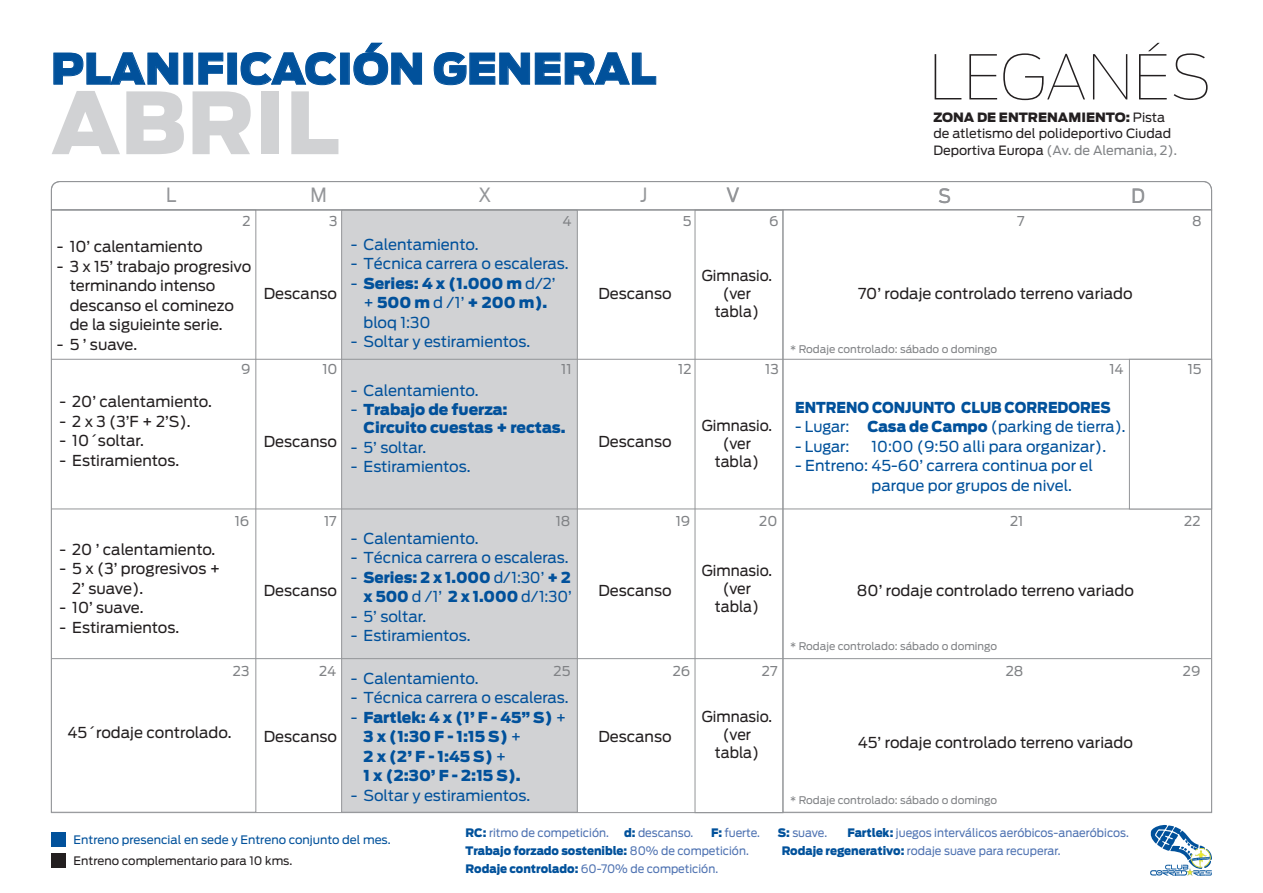
<style>
.page{position:relative;width:1263px;height:893px;background:#fff}
.page>*{position:absolute;margin:0;border:0;box-sizing:border-box;transform-origin:0 0}
.t1{font:900 84.75px "Antenna";color:#d1d2d4}
.t2{font:100 61.2px "Antenna";color:#231f20}
.t3{font:900 42px "Antenna";color:#01519b}
.t4{font:19.5px "Antenna";color:#939598;scale:.9 1}
.t5{font:15px/19.5px "Antenna";color:#231f20}
.t6{font:15px/19.5px "Antenna";color:#01519b}
.t7{font:900 15px/19.5px "Antenna";color:#01519b}
.t8{font:15px/18px "Antenna";color:#231f20;text-align:center;scale:.95 1}
.t9{font:900 15px "Antenna";letter-spacing:.155em;color:#01519b;scale:.9 1}
.t10{font:900 15px "Antenna";color:#01519b;scale:.9 1}
.t11{font:13.5px "Antenna";color:#808285}
.t12{font:12.75px/16.5px "Antenna";color:#231f20}
.t13{font:11.7px "Antenna";color:#4f73b2;scale:.95 1}
.t14{font:11.7px "Antenna";color:#01519b}
.t15{font:900 11.7px "Antenna";color:#01519b;scale:.95 1}
.t16{font:11.7px "Antenna";color:#231f20}
.t17{font:10.5px "Antenna";color:#808285}
.s1{font-weight:900}
.s2{color:#808285}
.s3{font-weight:400}
.s4{font-weight:900;color:#01519b}
.s5{font-weight:400;color:#4f73b2}
</style>
<div class="page">
<svg style="left:1150px;top:825px;width:62px;height:51px"></svg>
<svg style="left:53px;top:52px;width:125px;height:33px"></svg>
<div style="left:184px;top:53px;width:9px;height:31px;border:1px solid #01519b"></div>
<svg style="left:198px;top:52px;width:26px;height:33px"></svg>
<div style="left:228px;top:53px;width:9px;height:31px;border:1px solid #01519b"></div>
<svg style="left:240px;top:52px;width:96px;height:33px"></svg>
<svg style="left:353px;top:42px;width:69px;height:43px"></svg>
<svg style="left:433px;top:52px;width:223px;height:33px"></svg>
<div style="left:51px;top:853px;width:15px;height:15px;background:#231f20"></div>
<div style="left:51px;top:832px;width:15px;height:15px;background:#01519b"></div>
<div style="left:51px;top:210px;width:1161px;height:603px;background:#fff;border:1px solid #939598"></div>
<div style="left:51px;top:210px;width:205px;height:603px;background:#fff;border:1px solid #939598"></div>
<svg style="left:51px;top:181px;width:1161px;height:30px"></svg>
<div style="left:782px;top:210px;width:430px;height:603px;background:#fff;border:1px solid #939598"></div>
<div style="left:341px;top:210px;width:237px;height:603px;background:#d1d2d4;border:1px solid #939598"></div>
<hr style="left:51px;top:359px;width:1160px;height:1px;background:#939598">
<hr style="left:51px;top:509px;width:1160px;height:1px;background:#939598">
<hr style="left:51px;top:658px;width:1160px;height:1px;background:#939598">
<div style="left:695px;top:210px;width:88px;height:603px;border:1px solid #939598"></div>
<div style="left:1129px;top:359px;width:83px;height:150px;background:#fff;border:1px solid #939598"></div>
<h3 class="t3" style="left:51px;top:43px;width:595px">PLANI FICACIÓN general</h3>
<h1 class="t1" style="left:51px;top:70px;width:267px">abril</h1>
<h2 class="t2" style="left:929px;top:43px;width:285px">LEGANÉS</h2>
<p class="t12" style="left:933px;top:109px;width:245px"><span class="s1">Zona de entrenamiento:</span> Pista de atletismo del polideportivo Ciudad<br>Deportiva Europa <span class="s2">(Av. de Alemania, 2).</span></p>
<h3 class="t4" style="left:166px;top:184px;width:13px">L</h3>
<h3 class="t4" style="left:310px;top:184px;width:20px">M</h3>
<h3 class="t4" style="left:479px;top:184px;width:16px">x</h3>
<h3 class="t4" style="left:640px;top:184px;width:10px">J</h3>
<h3 class="t4" style="left:726px;top:184px;width:16px">V</h3>
<h3 class="t4" style="left:938px;top:184px;width:15px">S</h3>
<h3 class="t4" style="left:1131px;top:184px;width:16px">D</h3>
<p class="t11" style="left:242px;top:213px;width:10px">2</p>
<p class="t11" style="left:329px;top:213px;width:10px">3</p>
<p class="t11" style="left:562px;top:213px;width:11px">4</p>
<p class="t11" style="left:683px;top:213px;width:10px">5</p>
<p class="t11" style="left:769px;top:213px;width:11px">6</p>
<p class="t11" style="left:1017px;top:213px;width:9px">7</p>
<p class="t11" style="left:1192px;top:213px;width:11px">8</p>
<p class="t5" style="left:57px;top:237px;width:147px">- 10’ calentamiento</p>
<p class="t5" style="left:70px;top:257px;width:183px;text-indent:-13px">- 3 x 15’ trabajo progresivo terminando intenso descanso el cominezo de la siguieinte serie.</p>
<p class="t5" style="left:57px;top:335px;width:82px">- 5 ’ suave.</p>
<p class="t5" style="left:264px;top:283px;width:75px">Descanso</p>
<p class="t6" style="left:351px;top:234px;width:129px">- Calentamiento.</p>
<p class="t6" style="left:351px;top:254px;width:219px">- Técnica carrera o escaleras.</p>
<p class="t7" style="left:364px;top:273px;width:194px;text-indent:-13px"><span class="s3">-</span> Series: 4 x (1.000 m <span class="s3">d/2’ +</span> 500 m <span class="s3">d /1’</span> + 200 m). <span class="s3">bloq 1:30</span></p>
<p class="t6" style="left:351px;top:332px;width:181px">- Soltar y estiramientos.</p>
<p class="t5" style="left:598px;top:283px;width:75px">Descanso</p>
<p class="t8" style="left:702px;top:266px;width:76px">Gimnasio. (ver tabla)</p>
<p class="t5" style="left:858px;top:283px;width:276px">70’ rodaje controlado terreno variado</p>
<p class="t17" style="left:790px;top:343px;width:208px">* Rodaje controlado: sábado o domingo</p>
<p class="t5" style="left:60px;top:392px;width:154px">- 20’ calentamiento.</p>
<p class="t5" style="left:60px;top:411px;width:133px">- 2 x 3 (3’F + 2’S).</p>
<p class="t5" style="left:60px;top:431px;width:86px">- 10´soltar.</p>
<p class="t5" style="left:60px;top:450px;width:121px">- Estiramientos.</p>
<p class="t5" style="left:60px;top:540px;width:157px">- 20 ’ calentamiento.</p>
<p class="t5" style="left:72px;top:559px;width:150px;text-indent:-13px">- 5 x (3’ progresivos +<br>2’ suave).</p>
<p class="t5" style="left:60px;top:598px;width:86px">- 10’ suave.</p>
<p class="t5" style="left:60px;top:618px;width:121px">- Estiramientos.</p>
<p class="t11" style="left:241px;top:361px;width:11px">9</p>
<p class="t11" style="left:322px;top:361px;width:17px">10</p>
<p class="t11" style="left:561px;top:361px;width:12px">11</p>
<p class="t11" style="left:678px;top:361px;width:15px">12</p>
<p class="t11" style="left:765px;top:361px;width:15px">13</p>
<p class="t11" style="left:1109px;top:361px;width:16px">14</p>
<p class="t11" style="left:1188px;top:361px;width:15px">15</p>
<p class="t5" style="left:264px;top:432px;width:75px">Descanso</p>
<p class="t6" style="left:351px;top:381px;width:129px">- Calentamiento.</p>
<p class="t7" style="left:364px;top:401px;width:204px;line-height:18px;text-indent:-13px"><span class="s3">-</span> Trabajo de fuerza:<br>Circuito cuestas + rectas.</p>
<p class="t6" style="left:351px;top:438px;width:77px">- 5’ soltar.</p>
<p class="t6" style="left:351px;top:457px;width:121px">- Estiramientos.</p>
<p class="t5" style="left:598px;top:432px;width:75px">Descanso</p>
<p class="t8" style="left:702px;top:417px;width:76px">Gimnasio. (ver tabla)</p>
<p class="t10" style="left:795px;top:398px;width:12px">Ent</p>
<p class="t9" style="left:826px;top:398px;width:316px">reno conjunto Club Corredores</p>
<p class="t6" style="left:795px;top:417px;width:332px">- Lugar: <span class="s1">Casa de Campo</span> (parking de tierra).</p>
<p class="t6" style="left:795px;top:436px;width:56px">- Lugar:</p>
<p class="t6" style="left:872px;top:436px;width:236px">10:00 (9:50 alli para organizar).</p>
<p class="t6" style="left:872px;top:456px;width:223px;text-indent:-77px">- Entreno: 45-60’ carrera continua por el parque por grupos de nivel.</p>
<p class="t11" style="left:235px;top:513px;width:16px">16</p>
<p class="t11" style="left:324px;top:513px;width:14px">17</p>
<p class="t11" style="left:556px;top:513px;width:16px">18</p>
<p class="t11" style="left:676px;top:513px;width:16px">19</p>
<p class="t11" style="left:759px;top:513px;width:20px">20</p>
<p class="t11" style="left:1010px;top:513px;width:15px">21</p>
<p class="t11" style="left:1184px;top:513px;width:18px">22</p>
<p class="t5" style="left:264px;top:581px;width:75px">Descanso</p>
<p class="t6" style="left:351px;top:529px;width:129px">- Calentamiento.</p>
<p class="t6" style="left:351px;top:548px;width:219px">- Técnica carrera o escaleras.</p>
<p class="t7" style="left:351px;top:568px;width:223px;text-align:right"><span class="s3">-</span> Series: 2 x 1.000 <span class="s3">d/1:30’</span> + 2 x 500 <span class="s3">d /1’</span> 2 x 1.000 <span class="s3">d/1:30’</span></p>
<p class="t6" style="left:351px;top:607px;width:77px">- 5’ soltar.</p>
<p class="t6" style="left:351px;top:626px;width:121px">- Estiramientos.</p>
<p class="t5" style="left:598px;top:581px;width:75px">Descanso</p>
<p class="t8" style="left:702px;top:561px;width:76px">Gimnasio. (ver tabla)</p>
<p class="t5" style="left:857px;top:581px;width:278px">80’ rodaje controlado terreno variado</p>
<p class="t17" style="left:790px;top:640px;width:208px">* Rodaje controlado: sábado o domingo</p>
<p class="t11" style="left:233px;top:663px;width:18px">23</p>
<p class="t11" style="left:319px;top:663px;width:19px">24</p>
<p class="t11" style="left:553px;top:663px;width:18px">25</p>
<p class="t11" style="left:673px;top:663px;width:19px">26</p>
<p class="t11" style="left:762px;top:663px;width:17px">27</p>
<p class="t11" style="left:1006px;top:663px;width:19px">28</p>
<p class="t11" style="left:1183px;top:663px;width:19px">29</p>
<p class="t6" style="left:351px;top:669px;width:129px">- Calentamiento.</p>
<p class="t6" style="left:351px;top:688px;width:219px">- Técnica carrera o escaleras.</p>
<p class="t7" style="left:364px;top:708px;width:204px;text-indent:-13px"><span class="s3">-</span> Fartlek: 4 x (1’ F - 45” S) <span class="s3">+<br></span>3 x (1:30 F - 1:15 S) <span class="s3">+<br></span>2 x (2’ F - 1:45 S) <span class="s3">+<br></span>1 x (2:30’ F - 2:15 S).</p>
<p class="t6" style="left:351px;top:786px;width:181px">- Soltar y estiramientos.</p>
<p class="t8" style="left:702px;top:708px;width:76px">Gimnasio. (ver tabla)</p>
<p class="t5" style="left:68px;top:723px;width:165px">45´rodaje controlado.</p>
<p class="t5" style="left:264px;top:727px;width:75px">Descanso</p>
<p class="t5" style="left:598px;top:727px;width:75px">Descanso</p>
<p class="t5" style="left:858px;top:733px;width:276px">45’ rodaje controlado terreno variado</p>
<p class="t17" style="left:790px;top:794px;width:208px">* Rodaje controlado: sábado o domingo</p>
<p class="t14" style="left:74px;top:833px;width:319px">Entreno presencial en sede y Entreno conjunto del mes.</p>
<p class="t16" style="left:74px;top:854px;width:220px">Entreno complementario para 10 kms.</p>
<p class="t13" style="left:466px;top:826px;width:152px"><span class="s4">RC:</span> ritmo de competición.</p>
<p class="t13" style="left:624px;top:826px;width:74px"><span class="s4">d:</span> descanso.</p>
<p class="t13" style="left:711px;top:826px;width:53px"><span class="s4">F:</span> fuerte.</p>
<p class="t13" style="left:778px;top:826px;width:54px"><span class="s4">S:</span> suave.</p>
<p class="t13" style="left:847px;top:826px;width:298px"><span class="s4">Fartlek:</span> juegos interválicos aeróbicos-anaeróbicos.</p>
<p class="t15" style="left:466px;top:843px;width:300px">Trabajo forzado sostenible: <span class="s5">80% de competición.</span></p>
<p class="t13" style="left:782px;top:844px;width:295px"><span class="s4">Rodaje regenerativo:</span> rodaje suave para recuperar.</p>
<p class="t13" style="left:466px;top:862px;width:267px"><span class="s4">Rodaje controlado:</span> 60-70% de competición.</p>
</div>
